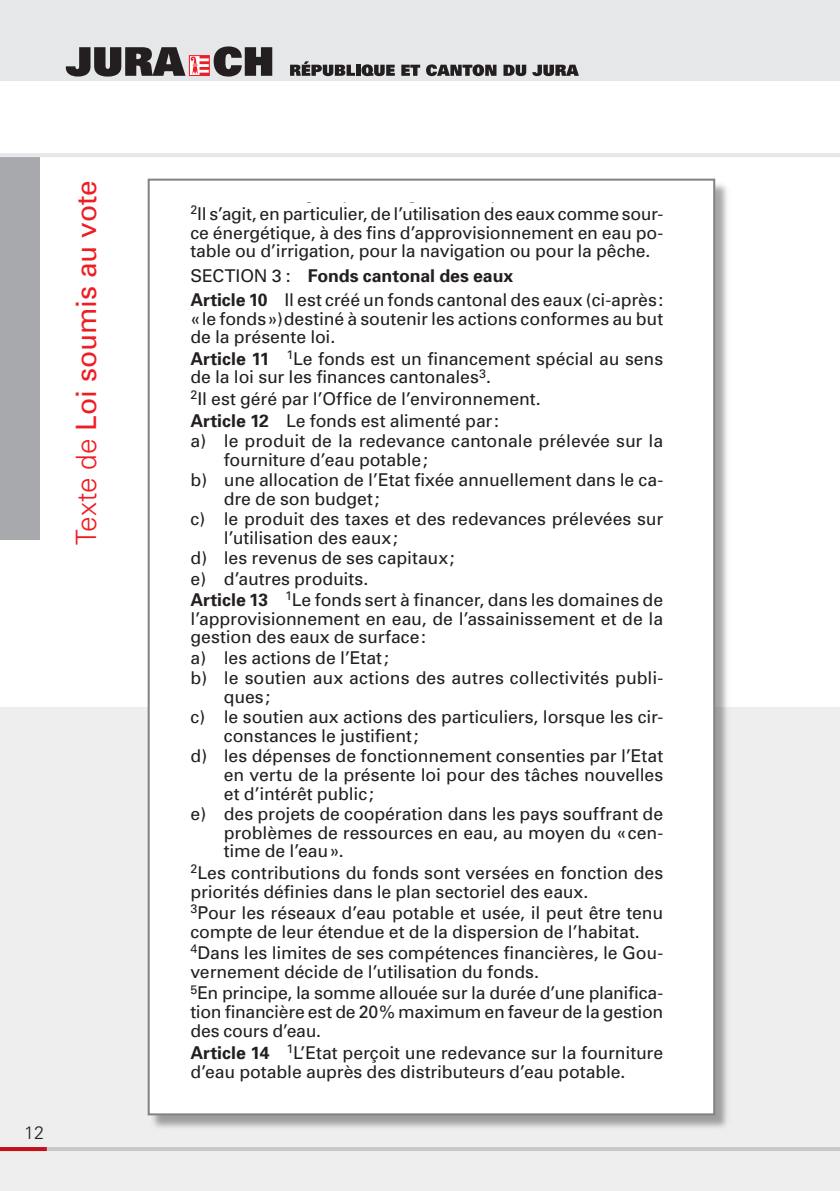
<style>
.page{position:relative;width:840px;height:1191px;background:#fff}
.page>*{position:absolute;margin:0;border:0;box-sizing:border-box;transform-origin:0 0}
.t1{font:28px "Univers";color:#ee1d23}
.t2{font:300 18px "Univers";color:#231f20}
.t3{font:17.6px/18.6px "Univers";letter-spacing:-.005em;color:#231f20}
.s1{font-weight:300}
.s2{font-weight:700}
</style>
<div class="page">
<div style="left:0;top:0;width:839px;height:81px;background:#e6e7e9"></div>
<svg style="left:66px;top:46px;width:206px;height:31px"></svg>
<svg style="left:290px;top:61px;width:65px;height:15px"></svg>
<hr style="left:356px;top:65px;width:4px;height:11px;background:#231f20">
<svg style="left:361px;top:64px;width:33px;height:12px"></svg>
<svg style="left:401px;top:64px;width:95px;height:12px"></svg>
<svg style="left:503px;top:65px;width:23px;height:11px"></svg>
<svg style="left:532px;top:65px;width:46px;height:11px"></svg>
<hr style="left:839px;top:0;width:1px;height:81px;background:#e6e7e9">
<div style="left:0;top:154px;width:40px;height:386px;background:#a8a9ad"></div>
<div style="left:0;top:707px;width:839px;height:484px;background:#eeeeef"></div>
<hr style="left:0;top:153px;width:839px;height:4px;background:#e6e7e9">
<div style="left:149px;top:180px;width:581px;height:951px;background:#231f20;opacity:.4"></div>
<div style="left:149px;top:180px;width:564px;height:934px;background:#fff"></div>
<hr style="left:0;top:1147px;width:839px;height:4px;background:#c7c8ca">
<hr style="left:0;top:1147px;width:47px;height:4px;background:#c4121a">
<h1 class="t1" style="left:70px;top:545px;width:366px;rotate:-90deg"><span class="s1">Texte de</span> Loi soumis au vote</h1>
<p class="t2" style="left:24px;top:1122px;width:22px">12</p>
<p class="t3" style="left:190px;top:205px;width:474px;text-align:justify"><sup>2</sup>Il s’agit, en particulier, de l’utilisation des eaux comme sour&shy;ce énergétique, à des fins d’approvisionnement en eau po&shy;table ou d’irrigation, pour la navigation ou pour la pêche.</p>
<p class="t3" style="left:190px;top:263px;width:474px;line-height:24.4px">SECTION 3 : <span class="s2">Fonds cantonal des eaux<br>Article 10</span> Il est créé un fonds cantonal des eaux (ci-après:</p>
<p class="t3" style="left:190px;top:309px;width:474px">«le fonds»)destiné à soutenir les actions conformes au but de la présente loi.</p>
<p class="t3" style="left:190px;top:349px;width:474px"><span class="s2">Article 11</span> <sup>1</sup>Le fonds est un financement spécial au sens de la loi sur les finances cantonales<sup>3</sup>.</p>
<p class="t3" style="left:190px;top:388px;width:474px;line-height:21px"><sup>2</sup>Il est géré par l’Office de l’environnement.<br><span class="s2">Article 12</span> Le fonds est alimenté par:<br>a) le produit de la redevance cantonale prélevée sur la</p>
<p class="t3" style="left:190px;top:449px;width:474px;line-height:20.4px;text-indent:33px">fourniture d’eau potable;<br>b) une allocation de l’Etat fixée annuellement dans le ca-</p>
<p class="t3" style="left:190px;top:488px;width:474px;line-height:20.4px;text-indent:33px">dre de son budget;<br>c) le produit des taxes et des redevances prélevées sur</p>
<p class="t3" style="left:190px;top:527px;width:474px;line-height:20.8px;text-indent:33px">l’utilisation des eaux;<br>d) les revenus de ses capitaux;<br>e) d’autres produits.<br><span class="s2">Article 13</span> <sup>1</sup>Le fonds sert à financer, dans les domaines de</p>
<p class="t3" style="left:190px;top:609px;width:474px">l’approvisionnement en eau, de l’assainissement et de la gestion des eaux de surface:</p>
<p class="t3" style="left:190px;top:647px;width:474px;line-height:20.4px">a) les actions de l’Etat;<br>b) le soutien aux actions des autres collectivités publi-</p>
<p class="t3" style="left:190px;top:686px;width:474px;line-height:20.4px;text-indent:33px">ques;<br>c) le soutien aux actions des particuliers, lorsque les cir-</p>
<p class="t3" style="left:190px;top:725px;width:474px;line-height:20.4px;text-indent:33px">constances le justifient;<br>d) les dépenses de fonctionnement consenties par l’Etat</p>
<p class="t3" style="left:224px;top:765px;width:440px">en vertu de la présente loi pour des tâches nouvelles et d’intérêt public;</p>
<p class="t3" style="left:224px;top:804px;width:440px;text-align:justify;text-indent:-33px">e) des projets de coopération dans les pays souffrant de problèmes de ressources en eau, au moyen du «cen&shy;time de l’eau».</p>
<p class="t3" style="left:190px;top:863px;width:474px"><sup>2</sup>Les contributions du fonds sont versées en fonction des priorités définies dans le plan sectoriel des eaux.</p>
<p class="t3" style="left:190px;top:903px;width:474px"><sup>3</sup>Pour les réseaux d’eau potable et usée, il peut être tenu compte de leur étendue et de la dispersion de l’habitat.</p>
<p class="t3" style="left:190px;top:944px;width:474px"><sup>4</sup>Dans les limites de ses compétences financières, le Gou&shy;vernement décide de l’utilisation du fonds.</p>
<p class="t3" style="left:190px;top:984px;width:474px;text-align:justify"><sup>5</sup>En principe, la somme allouée sur la durée d’une planifica&shy;tion financière est de 20% maximum en faveur de la gestion des cours d’eau.</p>
<p class="t3" style="left:190px;top:1044px;width:474px"><span class="s2">Article 14</span> <sup>1</sup>L’Etat perçoit une redevance sur la fourniture d’eau potable auprès des distributeurs d’eau potable.</p>
</div>
